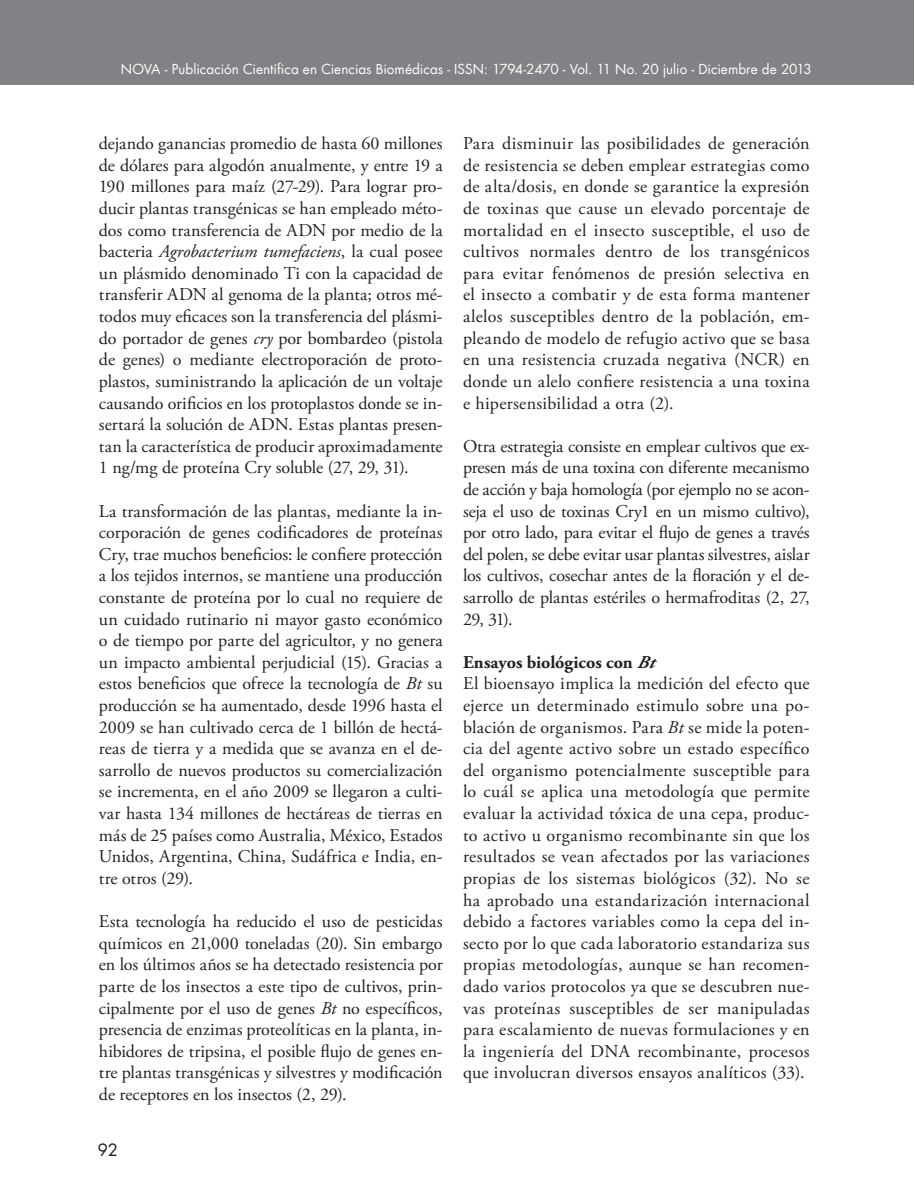
<style>
.page{position:relative;width:915px;height:1191px;background:#fff}
.page>*{position:absolute;margin:0;border:0;box-sizing:border-box;transform-origin:0 0}
.t1{font:18px/21.6px "Adobe Garamond Pro";letter-spacing:.015em;color:#231f20;text-align:justify}
.t2{font:16.5px "Futura LT";color:#231f20}
.t3{font:13.5px "Futura LT";color:#fff}
.s1{font-style:italic}
.s2{font-weight:700}
.s3{font-weight:700;font-style:italic}
</style>
<div class="page">
<div style="left:0;top:0;width:914px;height:85px;background:#808285"></div>
<p class="t3" style="left:121px;top:61px;width:692px">NOVA - Publicación Científica en Ciencias Biomédicas - Issn : 1794-2470 - Vol. 11 No. 20 julio - Diciembre de 2013</p>
<p class="t1" style="left:99px;top:133px;width:345px">dejando ganancias promedio de hasta 60 millones de dólares para algodón anualmente, y entre 19 a 190 millones para maíz (27-29). Para lograr pro&shy;ducir plantas transgénicas se han empleado méto&shy;dos como transferencia de ADN por medio de la bacteria <span class="s1">Agrobacterium tumefaciens</span>, la cual posee un plásmido denominado Ti con la capacidad de transferir ADN al genoma de la planta; otros mé&shy;todos muy eficaces son la transferencia del plásmi&shy;do portador de genes <span class="s1">cry</span> por bombardeo (pistola de genes) o mediante electroporación de proto&shy;plastos, suministrando la aplicación de un voltaje causando orificios en los protoplastos donde se in&shy;sertará la solución de ADN. Estas plantas presen&shy;tan la característica de producir aproximadamente 1 ng/mg de proteína Cry soluble (27, 29, 31).</p>
<p class="t1" style="left:99px;top:500px;width:345px">La transformación de las plantas, mediante la in&shy;corporación de genes codificadores de proteínas Cry, trae muchos beneficios: le confiere protección a los tejidos internos, se mantiene una producción constante de proteína por lo cual no requiere de un cuidado rutinario ni mayor gasto económico o de tiempo por parte del agricultor, y no genera un impacto ambiental perjudicial (15). Gracias a estos beneficios que ofrece la tecnología de <span class="s1">Bt</span> su producción se ha aumentado, desde 1996 hasta el 2009 se han cultivado cerca de 1 billón de hectá&shy;reas de tierra y a medida que se avanza en el de&shy;sarrollo de nuevos productos su comercialización se incrementa, en el año 2009 se llegaron a culti&shy;var hasta 134 millones de hectáreas de tierras en más de 25 países como Australia, México, Estados Unidos, Argentina, China, Sudáfrica e India, en&shy;tre otros (29).</p>
<p class="t1" style="left:99px;top:911px;width:345px">Esta tecnología ha reducido el uso de pesticidas químicos en 21,000 toneladas (20). Sin embargo en los últimos años se ha detectado resistencia por parte de los insectos a este tipo de cultivos, prin&shy;cipalmente por el uso de genes <span class="s1">Bt</span> no específicos, presencia de enzimas proteolíticas en la planta, in&shy;hibidores de tripsina, el posible flujo de genes en&shy;tre plantas transgénicas y silvestres y modificación de receptores en los insectos (2, 29).</p>
<p class="t2" style="left:98px;top:1139px;width:22px">92</p>
<p class="t1" style="left:463px;top:133px;width:348px">Para disminuir las posibilidades de generación de resistencia se deben emplear estrategias como de alta/dosis, en donde se garantice la expresión de toxinas que cause un elevado porcentaje de mortalidad en el insecto susceptible, el uso de cultivos normales dentro de los transgénicos para evitar fenómenos de presión selectiva en el insecto a combatir y de esta forma mantener alelos susceptibles dentro de la población, em&shy;pleando de modelo de refugio activo que se basa en una resistencia cruzada negativa (NCR) en donde un alelo confiere resistencia a una toxina e hipersensibilidad a otra (2).</p>
<p class="t1" style="left:463px;top:436px;width:348px">Otra estrategia consiste en emplear cultivos que ex&shy;presen más de una toxina con diferente mecanismo de acción y baja homología (por ejemplo no se acon&shy;seja el uso de toxinas Cry1 en un mismo cultivo), por otro lado, para evitar el flujo de genes a través del polen, se debe evitar usar plantas silvestres, aislar los cultivos, cosechar antes de la floración y el de&shy;sarrollo de plantas estériles o hermafroditas (2, 27, 29, 31).</p>
<p class="t1" style="left:463px;top:652px;width:348px;text-align:left"><span class="s2">Ensayos biológicos con</span> <span class="s3">Bt<br></span>El bioensayo implica la medición del efecto que ejerce un determinado estimulo sobre una po&shy;blación de organismos. Para <span class="s1">Bt</span> se mide la poten&shy;cia del agente activo sobre un estado específico del organismo potencialmente susceptible para lo cuál se aplica una metodología que permite evaluar la actividad tóxica de una cepa, produc&shy;to activo u organismo recombinante sin que los resultados se vean afectados por las variaciones propias de los sistemas biológicos (32). No se ha aprobado una estandarización internacional debido a factores variables como la cepa del in&shy;secto por lo que cada laboratorio estandariza sus propias metodologías, aunque se han recomen&shy;dado varios protocolos ya que se descubren nue&shy;vas proteínas susceptibles de ser manipuladas para escalamiento de nuevas formulaciones y en la ingeniería del DNA recombinante, procesos que involucran diversos ensayos analíticos (33).</p>
</div>
